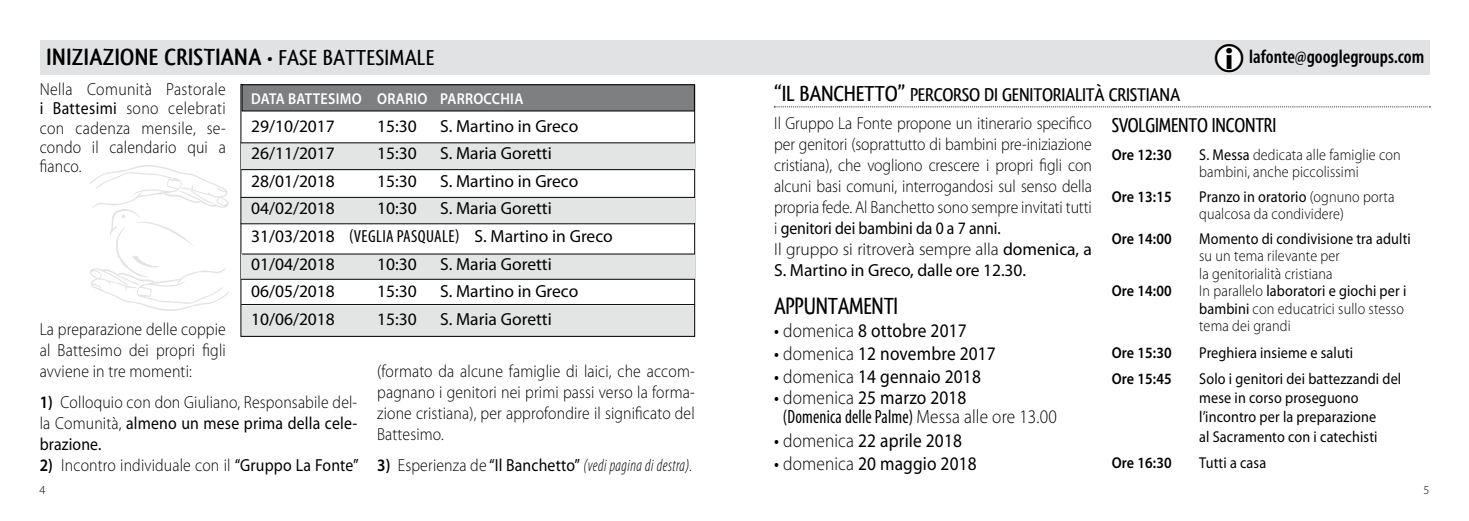
<style>
.page{position:relative;width:1469px;height:521px;background:#fff}
.page>*{position:absolute;margin:0;border:0;box-sizing:border-box;transform-origin:0 0}
.t1{font:700 24.5px "Qlassik";letter-spacing:.01em;color:#000}
.t2{font:500 24.5px "Qlassik";letter-spacing:-.01em;color:#000;scale:.9 1}
.t3{font:500 21px "Qlassik";letter-spacing:-.01em;color:#000;scale:.9 1}
.t4{font:19.25px "Myriad Pro";letter-spacing:.01em;color:#000;scale:.9 1}
.t5{font:300 19.25px/19.2px "Myriad Pro";color:#000;scale:.9 1}
.t6{font:500 19.25px "Qlassik";letter-spacing:-.01em;color:#000}
.t7{font:600 condensed 19.25px "Myriad Pro";color:#000}
.t8{font:300 17.5px/21px "Myriad Pro";letter-spacing:-.005em;color:#000;text-align:justify;scale:.9 1}
.t9{font:17.5px/27.5px "Myriad Pro";color:#000}
.t10{font:italic 300 condensed 17.5px "Myriad Pro";letter-spacing:.025em;color:#000;scale:.9 1}
.t11{font:300 15.75px/17.5px "Myriad Pro";letter-spacing:.01em;color:#000;scale:.9 1}
.t12{font:15.75px/19.2px "Myriad Pro";letter-spacing:.01em;color:#000;scale:.9 1}
.t13{font:600 15.75px "Myriad Pro";letter-spacing:.01em;color:#000;scale:.9 1}
.t14{font:600 15.75px "Myriad Pro";letter-spacing:.02em;color:#fff;scale:.9 1}
.t15{font:300 12.25px "Myriad Pro";color:#000}
.s1{font-size:22.75px}
.s2{font-weight:500;font-size:22.75px}
.s3{font-weight:400}
.s4{font-stretch:condensed}
.s5{font-weight:600}
.s6{font-weight:600;font-style:normal;font-stretch:normal}
.s7{font-style:normal;font-stretch:normal}
.s8{font-weight:400;font-style:normal;font-stretch:normal}
.s9{font-weight:300}
.s10{font-weight:400;font-stretch:condensed}
</style>
<div class="page">
<div style="left:241px;top:306px;width:454px;height:30px;background:#e3e4e4"></div>
<div style="left:242px;top:85px;width:452px;height:26px;background:#7e7f81"></div>
<div style="left:241px;top:84px;width:454px;height:27px;border:1px solid #000"></div>
<div style="left:241px;top:143px;width:454px;height:26px;background:#e3e4e4"></div>
<div style="left:242px;top:198px;width:453px;height:25px;background:#e3e4e4"></div>
<div style="left:241px;top:254px;width:454px;height:25px;background:#e3e4e4"></div>
<hr style="left:241px;top:143px;width:454px;height:1px;background:#000">
<hr style="left:241px;top:169px;width:454px;height:1px;background:#000">
<hr style="left:241px;top:197px;width:454px;height:1px;background:#000">
<hr style="left:241px;top:223px;width:454px;height:1px;background:#000">
<hr style="left:242px;top:254px;width:453px;height:1px;background:#000">
<hr style="left:241px;top:279px;width:454px;height:1px;background:#000">
<hr style="left:241px;top:304px;width:454px;height:1px;background:#000">
<div style="left:40px;top:40px;width:1389px;height:34px;background:#e1e2e3"></div>
<svg style="left:89px;top:165px;width:140px;height:146px"></svg>
<svg style="left:774px;top:106px;width:656px;height:1px"></svg>
<svg style="left:1215px;top:45px;width:28px;height:28px"></svg>
<h1 class="t1" style="left:47px;top:42px;width:389px">INIZIAZIONE CRISTIANA <span class="s1">•</span> <span class="s2">FASE BATTESIMALE</span></h1>
<p class="t8" style="left:40px;top:80px;width:208px;line-height:19.2px">Nella Comunità Pastorale <span class="s3">i Battesimi</span> sono celebrati con cadenza mensile, se&shy;condo il calendario qui a fianco.</p>
<p class="t14" style="left:251px;top:90px;width:187px">data BATTESIMO orario</p>
<p class="t14" style="left:440px;top:90px;width:94px">parrocchia</p>
<p class="t9" style="left:251px;top:113px;width:85px">29/10/2017</p>
<p class="t9" style="left:377px;top:113px;width:41px">15:30</p>
<p class="t9" style="left:440px;top:113px;width:140px">S. Martino in Greco</p>
<p class="t9" style="left:251px;top:140px;width:85px">26/11/2017</p>
<p class="t9" style="left:377px;top:140px;width:41px">15:30</p>
<p class="t9" style="left:440px;top:140px;width:113px">S. Maria Goretti</p>
<p class="t9" style="left:251px;top:168px;width:85px">28/01/2018</p>
<p class="t9" style="left:377px;top:168px;width:41px">15:30</p>
<p class="t9" style="left:440px;top:168px;width:140px">S. Martino in Greco</p>
<p class="t9" style="left:251px;top:195px;width:85px">04/02/2018</p>
<p class="t9" style="left:377px;top:195px;width:41px">10:30</p>
<p class="t9" style="left:251px;top:195px;width:363px;text-indent:189px">S. Maria Goretti<br>31/03/2018 <span class="s4">(Veglia pasquale)</span> S. Martino in Greco<br>01/04/2018</p>
<p class="t9" style="left:377px;top:250px;width:41px">10:30</p>
<p class="t9" style="left:440px;top:250px;width:113px">S. Maria Goretti</p>
<p class="t9" style="left:251px;top:278px;width:85px">06/05/2018</p>
<p class="t9" style="left:377px;top:278px;width:41px">15:30</p>
<p class="t9" style="left:440px;top:278px;width:140px">S. Martino in Greco</p>
<p class="t9" style="left:251px;top:305px;width:85px">10/06/2018</p>
<p class="t9" style="left:377px;top:305px;width:41px">15:30</p>
<p class="t9" style="left:440px;top:305px;width:113px">S. Maria Goretti</p>
<p class="t8" style="left:40px;top:319px;width:208px">La preparazione delle coppie al Battesimo dei propri figli avviene in tre momenti:</p>
<p class="t8" style="left:40px;top:392px;width:354px"><span class="s5">1)</span> Colloquio con don Giuliano, Responsabile del&shy;la Comunità, <span class="s3">almeno un mese prima della cele&shy;brazione.</span></p>
<p class="t8" style="left:40px;top:455px;width:356px"><span class="s5">2)</span> Incontro individuale con il <span class="s3">“Gruppo La Fonte”</span></p>
<p class="t8" style="left:377px;top:360px;width:354px">(formato da alcune famiglie di laici, che accom&shy;pagnano i genitori nei primi passi verso la forma&shy;zione cristiana), per approfondire il significato del Battesimo.</p>
<p class="t10" style="left:377px;top:456px;width:352px"><span class="s6">3)</span> <span class="s7">Esperienza de</span> <span class="s8">“Il Banchetto”</span> (vedi pagina di destra).</p>
<p class="t7" style="left:1249px;top:46px;width:176px">lafonte@googlegroups.com</p>
<p class="t6" style="left:774px;top:83px;width:405px"><span class="s1">“IL BANCHETTO”</span> PERCORSO DI GENITORIALITÀ CRISTIANA</p>
<p class="t8" style="left:774px;top:113px;width:354px;text-align:left">Il Gruppo La Fonte propone un itinerario specifico per genitori (soprattutto di bambini pre-iniziazione cristiana), che vogliono crescere i propri figli con alcuni basi comuni, interrogandosi sul senso della propria fede. Al Banchetto sono sempre invitati tutti i <span class="s3">genitori dei bambini da 0 a 7 anni.<br></span>Il gruppo si ritroverà sempre alla <span class="s3">domenica, a S. Martino in Greco, dalle ore 12.30.</span></p>
<h1 class="t2" style="left:774px;top:292px;width:139px">APPUNTAMENTI</h1>
<p class="t4" style="left:774px;top:320px;width:215px">• <span class="s9">domenica</span> 8 ottobre 2017</p>
<p class="t4" style="left:774px;top:343px;width:248px">• <span class="s9">domenica</span> 12 novembre 2017</p>
<p class="t4" style="left:774px;top:366px;width:231px">• <span class="s9">domenica</span> 14 gennaio 2018</p>
<p class="t5" style="left:783px;top:388px;width:306px;text-indent:-9px"><span class="s3">•</span> domenica <span class="s3">25 marzo 2018<br></span><span class="s10">(Domenica delle Palme)</span> Messa alle ore 13.00</p>
<p class="t4" style="left:774px;top:430px;width:210px">• <span class="s9">domenica</span> 22 aprile 2018</p>
<p class="t4" style="left:774px;top:453px;width:226px">• <span class="s9">domenica</span> 20 maggio 2018</p>
<p class="t3" style="left:1111px;top:113px;width:184px">SVOLGIMENTO INCONTRI</p>
<p class="t13" style="left:1111px;top:146px;width:68px">Ore 12:30</p>
<p class="t11" style="left:1199px;top:146px;width:225px"><span class="s3">S. Messa</span> dedicata alle famiglie con bambini, anche piccolissimi</p>
<p class="t13" style="left:1111px;top:188px;width:68px">Ore 13:15</p>
<p class="t11" style="left:1199px;top:188px;width:218px"><span class="s3">Pranzo in oratorio</span> (ognuno porta qualcosa da condividere)</p>
<p class="t13" style="left:1111px;top:230px;width:68px">Ore 14:00</p>
<p class="t12" style="left:1199px;top:229px;width:237px">Momento di condivisione tra adulti</p>
<p class="t11" style="left:1199px;top:248px;width:158px">su un tema rilevante per la genitorialità cristiana</p>
<p class="t13" style="left:1111px;top:282px;width:68px">Ore 14:00</p>
<p class="t11" style="left:1199px;top:283px;width:232px">In parallelo <span class="s3">laboratori e giochi per i bambini</span> con educatrici sullo stesso tema dei grandi</p>
<p class="t13" style="left:1111px;top:344px;width:68px">Ore 15:30</p>
<p class="t12" style="left:1199px;top:343px;width:173px">Preghiera insieme e saluti</p>
<p class="t13" style="left:1111px;top:370px;width:68px">Ore 15:45</p>
<p class="t12" style="left:1199px;top:369px;width:226px">Solo i genitori dei battezzandi del mese in corso proseguono l’incontro per la preparazione<br>al Sacramento con i catechisti</p>
<p class="t13" style="left:1111px;top:454px;width:68px">Ore 16:30</p>
<p class="t12" style="left:1199px;top:453px;width:76px">Tutti a casa</p>
<p class="t15" style="left:39px;top:483px;width:7px">4</p>
<p class="t15" style="left:1423px;top:483px;width:7px">5</p>
</div>
